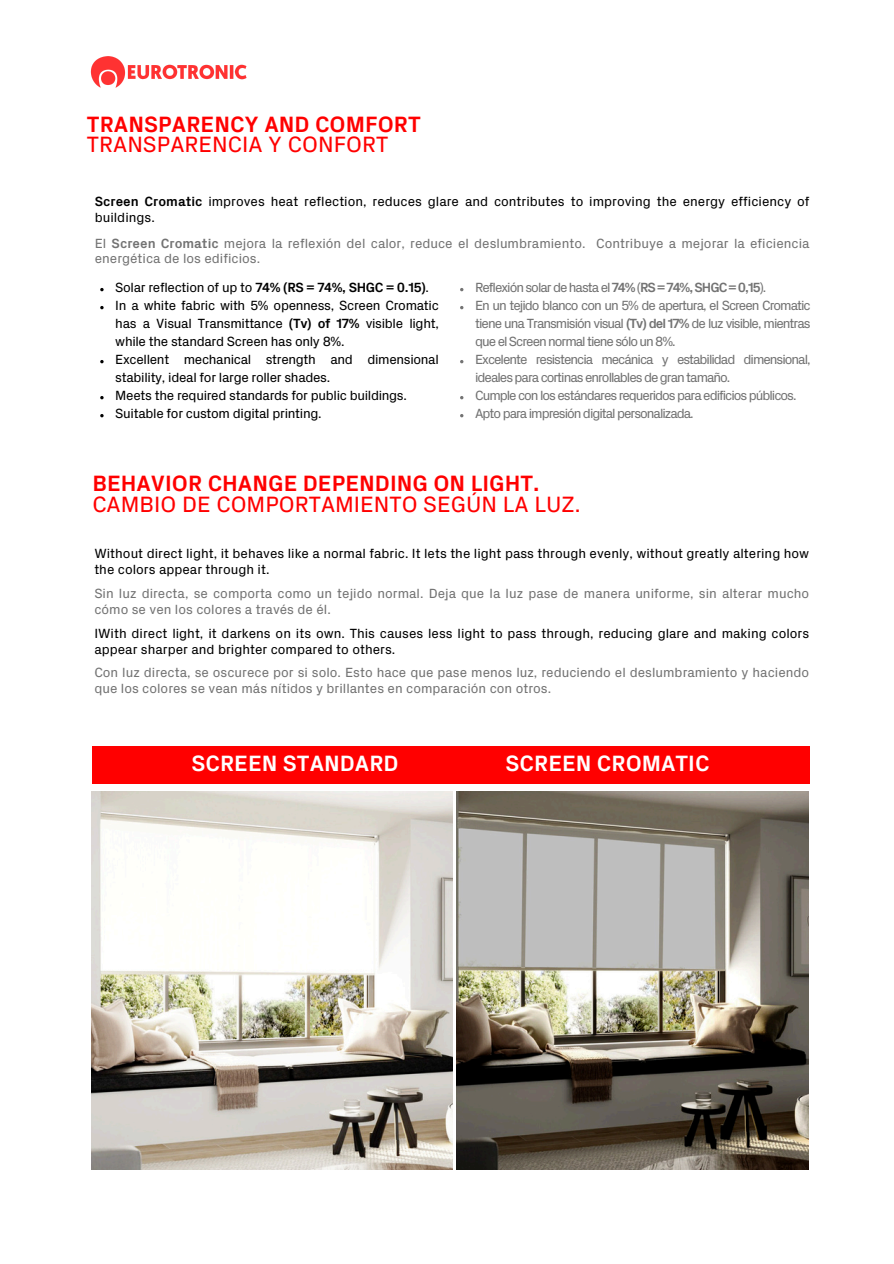
<style>
.page{position:relative;width:894px;height:1264px;background:#fff}
.page>*{position:absolute;margin:0;border:0;box-sizing:border-box;transform-origin:0 0}
.t1{font:22.5px "Px Grotesk";color:#f00}
.t2{font:700 22.5px "Px Grotesk";color:#f00}
.t3{font:700 22.5px "Px Grotesk";color:#fff}
.t4{font:13.5px/15.8px "Px Grotesk";color:#737373}
.t5{font:13.5px/15.8px "Px Grotesk";color:#000}
.t6{font:13.5px/18px "Px Grotesk";letter-spacing:-.075em;color:#737373}
.t7{font:13.5px/18px "Px Grotesk";letter-spacing:-.025em;color:#000}
.s1{font-weight:700}
</style>
<div class="page">
<img style="left:90px;top:56px;width:157px;height:32px">
<div style="left:92px;top:746px;width:717px;height:37px;background:#f00"></div>
<img style="left:456px;top:791px;width:351px;height:378px">
<img style="left:92px;top:791px;width:360px;height:378px">
<svg style="left:100px;top:288px;width:4px;height:3px"></svg>
<svg style="left:100px;top:306px;width:4px;height:3px"></svg>
<svg style="left:100px;top:360px;width:4px;height:3px"></svg>
<svg style="left:100px;top:396px;width:4px;height:3px"></svg>
<svg style="left:100px;top:414px;width:4px;height:3px"></svg>
<p class="t2" style="left:87px;top:111px;width:335px">TRANSPARENCY AND COMFORT</p>
<p class="t1" style="left:87px;top:131px;width:303px">TRANSPARENCIA Y CONFORT</p>
<p class="t5" style="left:95px;top:193px;width:716px"><span class="s1">Screen Cromatic</span> improves heat reflection, reduces glare and contributes to improving the energy efficiency of buildings.</p>
<h1 class="t4" style="left:95px;top:235px;width:716px">El <span class="s1">Screen Cromatic</span> mejora la reflexión del calor, reduce el deslumbramiento. Contribuye a mejorar la eficiencia energética de los edificios.</h1>
<h2 class="t6" style="left:475px;top:279px;width:292px">Reflexión solar de hasta el <span class="s1">74%</span> (<span class="s1">RS = 74%, SHGC = 0,15</span>).</h2>
<p class="t4" style="left:475px;top:297px;width:337px;line-height:18px;text-align:justify">En un tejido blanco con un 5% de apertura, el Screen Cromatic tiene una Transmisión visual <span class="s1">(Tv) del 17%</span> de luz visible, mientras que el Screen normal tiene sólo un 8%.</p>
<p class="t6" style="left:475px;top:351px;width:337px">Excelente resistencia mecánica y estabilidad dimensional, ideales para cortinas enrollables de gran tamaño.</p>
<p class="t6" style="left:475px;top:387px;width:323px">Cumple con los estándares requeridos para edificios públicos.</p>
<p class="t6" style="left:475px;top:405px;width:220px">Apto para impresión digital personalizada.</p>
<p class="t7" style="left:115px;top:279px;width:315px">Solar reflection of up to <span class="s1">74% (RS = 74%, SHGC = 0.15)</span>.</p>
<p class="t5" style="left:115px;top:297px;width:325px;line-height:18px;text-align:justify">In a white fabric with 5% openness, Screen Cromatic has a Visual Transmittance <span class="s1">(Tv) of 17%</span> visible light, while the standard Screen has only 8%.</p>
<p class="t7" style="left:115px;top:351px;width:325px">Excellent mechanical strength and dimensional stability, ideal for large roller shades.</p>
<p class="t7" style="left:115px;top:387px;width:293px">Meets the required standards for public buildings.</p>
<h1 class="t7" style="left:115px;top:405px;width:208px">Suitable for custom digital printing.</h1>
<p class="t2" style="left:92px;top:469px;width:448px">BEHAVIOR CHANGE DEPENDING ON LIGHT.</p>
<p class="t1" style="left:92px;top:490px;width:489px">CAMBIO DE COMPORTAMIENTO SEGÚN LA LUZ.</p>
<p class="t5" style="left:94px;top:546px;width:716px">Without direct light, it behaves like a normal fabric. It lets the light pass through evenly, without greatly altering how the colors appear through it.</p>
<p class="t4" style="left:94px;top:585px;width:716px">Sin luz directa, se comporta como un tejido normal. Deja que la luz pase de manera uniforme, sin alterar mucho cómo se ven los colores a través de él.</p>
<p class="t5" style="left:94px;top:625px;width:716px">IWith direct light, it darkens on its own. This causes less light to pass through, reducing glare and making colors appear sharper and brighter compared to others.</p>
<h2 class="t4" style="left:94px;top:665px;width:716px">Con luz directa, se oscurece por si solo. Esto hace que pase menos luz, reduciendo el deslumbramiento y haciendo que los colores se vean más nítidos y brillantes en comparación con otros.</h2>
<p class="t3" style="left:191px;top:750px;width:209px">SCREEN STANDARD</p>
<p class="t3" style="left:505px;top:750px;width:205px">SCREEN CROMATIC</p>
</div>
